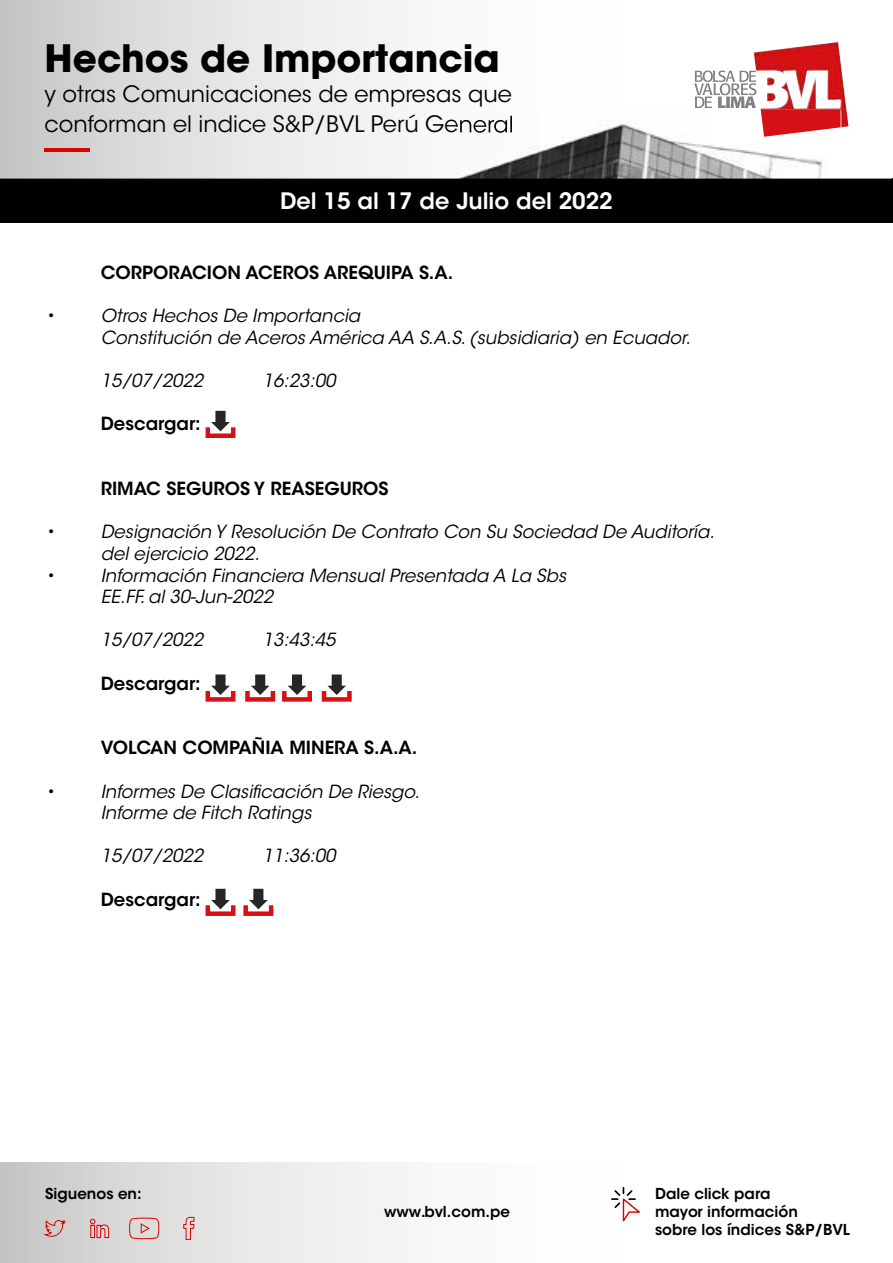
<style>
.page{position:relative;width:893px;height:1263px;background:#fff}
.page>*{position:absolute;margin:0;border:0;box-sizing:border-box;transform-origin:0 0}
.t1{font:700 37.5px "ITC Avant Garde Std";color:#000}
.t2{font:22.5px/30px "ITC Avant Garde Std";color:#000}
.t3{font:600 22.5px "ITC Avant Garde Std";color:#fff}
.t4{font:italic 18px/21.6px "ITC Avant Garde Std";color:#000}
.t5{font:600 18px "ITC Avant Garde Std";color:#000}
.t6{font:18px "ITC Avant Garde Std";color:#000}
.t7{font:600 15px/18px "ITC Avant Garde Std";color:#000}
</style>
<div class="page">
<div style="left:0;top:179px;width:893px;height:44px;background:#000"></div>
<svg style="left:0;top:0;width:892px;height:179px"></svg>
<img style="left:754px;top:42px;width:94px;height:85px">
<svg style="left:694px;top:71px;width:62px;height:37px"></svg>
<img style="left:456px;top:109px;width:384px;height:70px">
<img style="left:456px;top:115px;width:56px;height:20px">
<img style="left:456px;top:116px;width:56px;height:17px">
<img style="left:761px;top:109px;width:79px;height:28px">
<hr style="left:45px;top:148px;width:45px;height:3px;background:#d90300">
<svg style="left:1px;top:1162px;width:623px;height:101px"></svg>
<svg style="left:44px;top:1216px;width:151px;height:24px;background:#d7c1c0"></svg>
<svg style="left:611px;top:1187px;width:29px;height:34px"></svg>
<svg style="left:245px;top:674px;width:30px;height:28px"></svg>
<svg style="left:243px;top:889px;width:30px;height:27px"></svg>
<svg style="left:206px;top:889px;width:29px;height:27px"></svg>
<svg style="left:206px;top:674px;width:29px;height:28px"></svg>
<svg style="left:206px;top:411px;width:29px;height:27px"></svg>
<svg style="left:282px;top:674px;width:30px;height:28px"></svg>
<svg style="left:322px;top:674px;width:30px;height:28px"></svg>
<h1 class="t1" style="left:45px;top:34px;width:457px">Hechos de Importancia</h1>
<p class="t2" style="left:45px;top:80px;width:470px">y otras Comunicaciones de empresas que conforman el indice S&amp;P/BVL Perú General</p>
<p class="t3" style="left:280px;top:187px;width:334px">Del 15 al 17 de Julio del 2022</p>
<p class="t5" style="left:101px;top:261px;width:354px">CORPORACION ACEROS AREQUIPA S.A.</p>
<p class="t6" style="left:47px;top:305px;width:10px">•</p>
<p class="t4" style="left:101px;top:305px;width:591px">Otros Hechos De Importancia<br>Constitución de Aceros América AA S.A.S. (subsidiaria) en Ecuador.</p>
<p class="t4" style="left:101px;top:370px;width:104px">15/07/2022</p>
<p class="t4" style="left:263px;top:370px;width:74px">16:23:00</p>
<p class="t5" style="left:101px;top:412px;width:102px">Descargar:</p>
<p class="t5" style="left:101px;top:477px;width:289px">RIMAC SEGUROS Y REASEGUROS</p>
<p class="t6" style="left:47px;top:521px;width:10px">•</p>
<p class="t4" style="left:101px;top:521px;width:615px">Designación Y Resolución De Contrato Con Su Sociedad De Auditoría. del ejercicio 2022.</p>
<p class="t6" style="left:47px;top:564px;width:10px">•</p>
<p class="t4" style="left:101px;top:565px;width:467px">Información Financiera Mensual Presentada A La Sbs<br>EE.FF. al 30-Jun-2022</p>
<p class="t4" style="left:101px;top:629px;width:104px">15/07/2022</p>
<p class="t4" style="left:263px;top:629px;width:74px">13:43:45</p>
<p class="t5" style="left:101px;top:672px;width:102px">Descargar:</p>
<p class="t5" style="left:101px;top:736px;width:318px">VOLCAN COMPAÑIA MINERA S.A.A.</p>
<p class="t6" style="left:47px;top:780px;width:10px">•</p>
<p class="t4" style="left:101px;top:781px;width:320px">Informes De Clasificación De Riesgo.<br>Informe de Fitch Ratings</p>
<p class="t4" style="left:101px;top:845px;width:104px">15/07/2022</p>
<p class="t4" style="left:263px;top:845px;width:74px">11:36:00</p>
<p class="t5" style="left:101px;top:888px;width:102px">Descargar:</p>
<p class="t7" style="left:45px;top:1185px;width:98px">Siguenos en:</p>
<p class="t7" style="left:655px;top:1185px;width:196px">Dale click para<br>mayor información<br>sobre los índices S&amp;P/BVL</p>
<p class="t7" style="left:384px;top:1203px;width:127px">www.bvl.com.pe</p>
</div>
